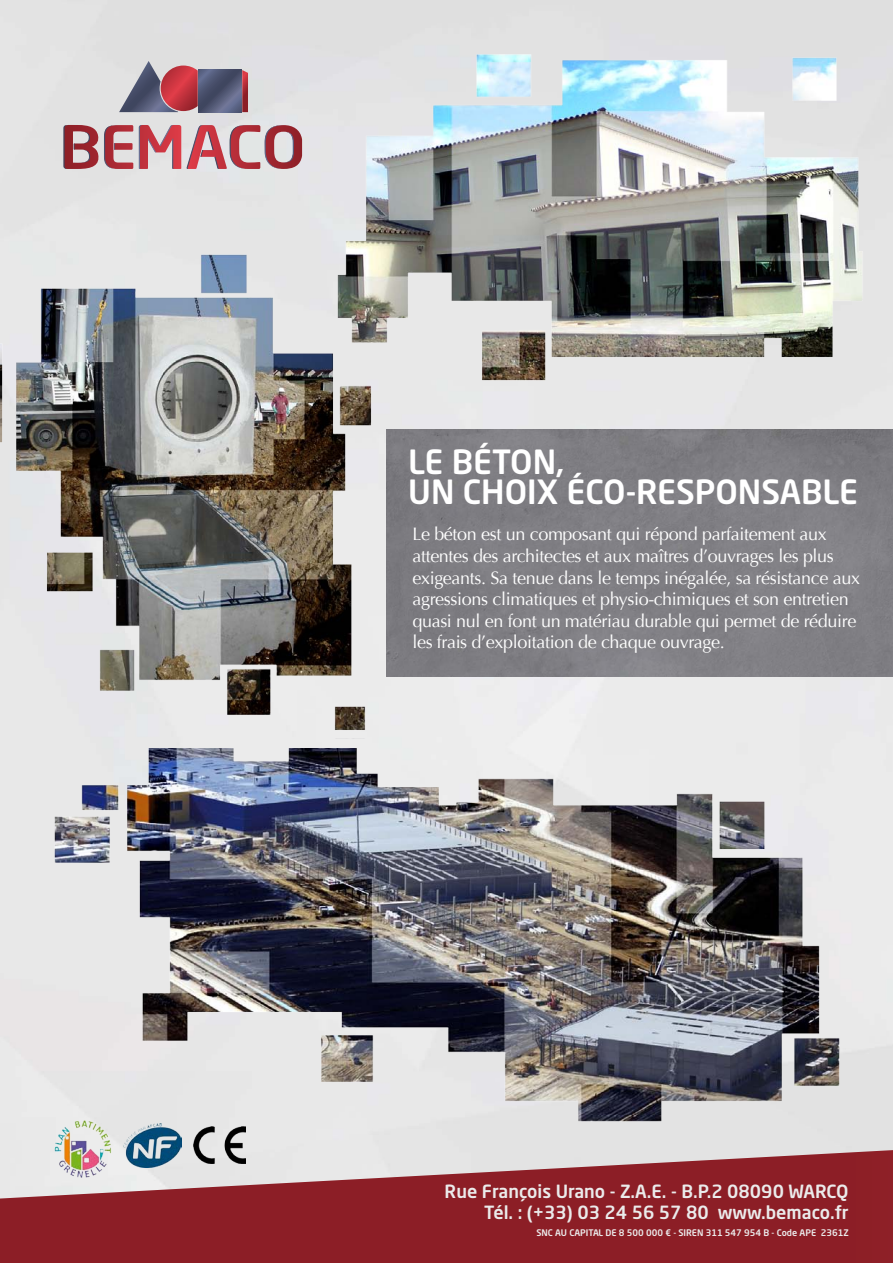
<style>
.page{position:relative;width:893px;height:1263px;background:#fff}
.page>*{position:absolute;margin:0;border:0;box-sizing:border-box;transform-origin:0 0}
.t1{font:500 33px "Neo Sans Pro";color:#fff}
.t2{font:18px/21.6px "Optima";letter-spacing:-.02em;color:#fff}
.t3{font:500 18px "Neo Sans Pro";color:#ebebeb}
.t4{font:500 9px "Neo Sans Pro";color:#ebebeb}
</style>
<div class="page">
<img style="left:0;top:0;width:893px;height:1150px">
<svg style="left:0;top:1150px;width:893px;height:113px;background:#9c4349"></svg>
<svg style="left:242px;top:70px;width:6px;height:42px"></svg>
<svg style="left:199px;top:70px;width:42px;height:42px;background:#515976"></svg>
<svg style="left:119px;top:61px;width:79px;height:51px;background:#a57482"></svg>
<svg style="left:187px;top:125px;width:115px;height:44px;background:#c68d93"></svg>
<svg style="left:63px;top:125px;width:70px;height:44px;background:#b6757b"></svg>
<svg style="left:139px;top:125px;width:42px;height:44px;background:#ce7c84"></svg>
<img style="left:334px;top:41px;width:555px;height:388px">
<img style="left:0;top:748px;width:893px;height:378px">
<img style="left:0;top:220px;width:442px;height:521px">
<div style="left:387px;top:429px;width:506px;height:247px;background:#7f7e83"></div>
<img style="left:123px;top:1124px;width:59px;height:44px">
<img style="left:52px;top:1119px;width:60px;height:59px">
<img style="left:193px;top:1127px;width:53px;height:37px">
<p class="t1" style="left:408px;top:441px;width:158px">LE BÉTON,</p>
<p class="t1" style="left:408px;top:471px;width:451px">UN CHOIX ÉCO-RESPONSABLE</p>
<p class="t2" style="left:412px;top:524px;width:449px">Le béton est un composant qui répond parfaitement aux attentes des architectes et aux maîtres d’ouvrages les plus exigeants. Sa tenue dans le temps inégalée, sa résistance aux agressions climatiques et physio-chimiques et son entretien quasi nul en font un matériau durable qui permet de réduire les frais d’exploitation de chaque ouvrage.</p>
<p class="t3" style="left:445px;top:1180px;width:406px">Rue François Urano - Z.A.E. - B.P.2 08090 WARCQ</p>
<p class="t3" style="left:484px;top:1201px;width:366px">Tél. : (+33) 03 24 56 57 80 www.bemaco.fr</p>
<p class="t4" style="left:536px;top:1227px;width:314px">SNC AU CAPITAL DE 8 500 000 € - SIREN 311 547 954 B - Code APE 2361Z</p>
</div>
